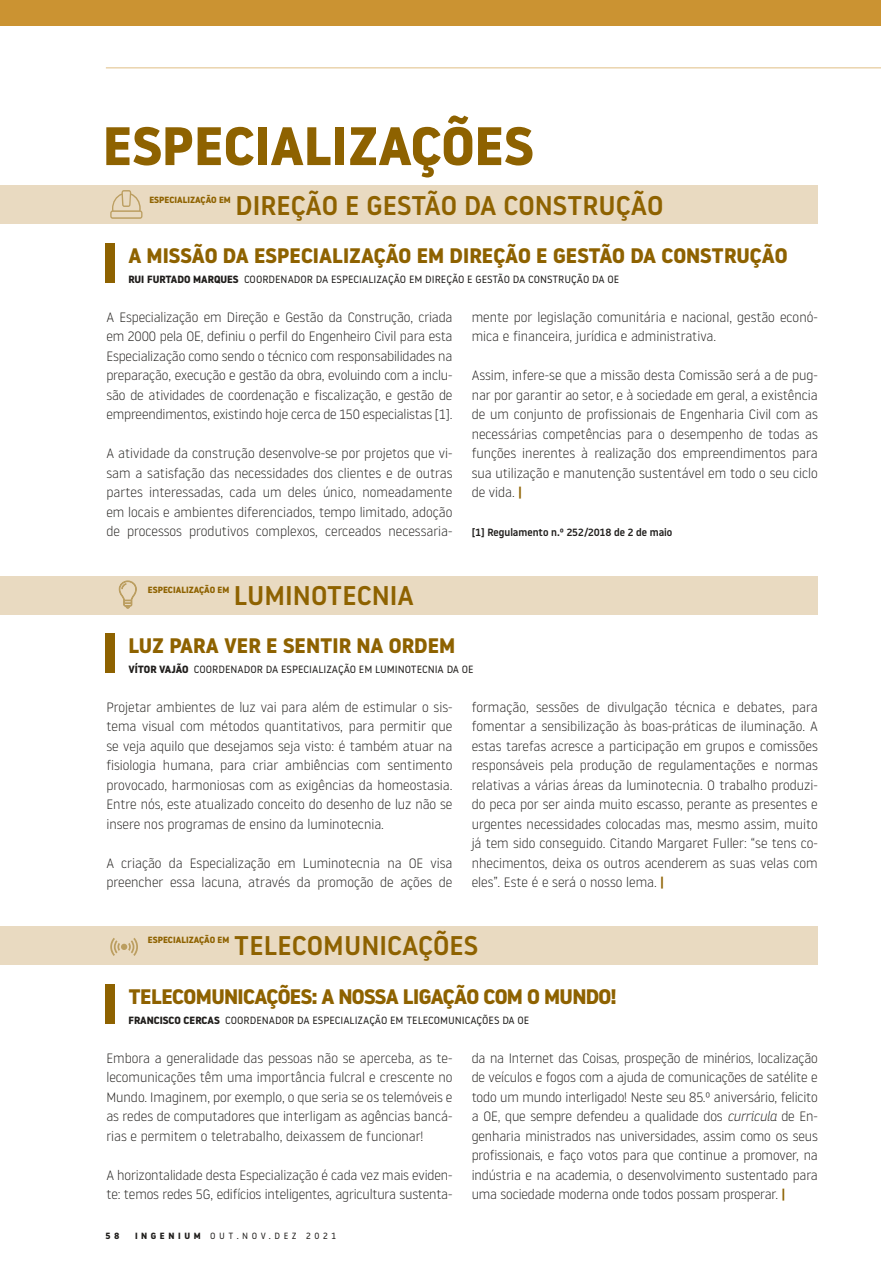
<style>
.page{position:relative;width:881px;height:1263px;background:#fff}
.page>*{position:absolute;margin:0;border:0;box-sizing:border-box;transform-origin:0 0}
.t1{font:700 54px "Noway";color:#8e6200}
.t2{font:500 27px "Noway";color:#8e6200}
.t3{font:700 21px "Noway";color:#8e6200}
.t4{font:700 21px "Noway";letter-spacing:-.03em;color:#8e6200}
.t5{font:300 13.5px/19.5px "Noway";color:#201e1c;text-align:justify}
.t6{font:10.5px "Noway";color:#201e1c}
.t7{font:500 10.5px "Noway";color:#201e1c}
.t8{font:700 9px "Noway";color:#8e6200}
.t9{font:9px "Noway";letter-spacing:.4em;color:#201e1c}
.t10{font:700 9px "Noway";color:#201e1c}
.s1{font-weight:700}
.s2{font-weight:500;color:#8e6200}
.s3{font-style:italic}
</style>
<div class="page">
<div style="left:0;top:926px;width:817px;height:39px;background:#e9dac1"></div>
<div style="left:0;top:576px;width:816px;height:38px;background:#e9dac1"></div>
<div style="left:0;top:185px;width:817px;height:39px;background:#e9dac1"></div>
<hr style="left:106px;top:67px;width:774px;height:1px;background:#cb9332">
<div style="left:106px;top:634px;width:9px;height:39px;background:#8e6200"></div>
<div style="left:106px;top:244px;width:9px;height:39px;background:#8e6200"></div>
<div style="left:106px;top:984px;width:9px;height:39px;background:#8e6200"></div>
<div style="left:0;top:0;width:880px;height:26px;background:#cb9332"></div>
<svg style="left:110px;top:190px;width:32px;height:29px"></svg>
<svg style="left:119px;top:580px;width:18px;height:29px"></svg>
<svg style="left:110px;top:938px;width:28px;height:18px"></svg>
<h1 class="t1" style="left:103px;top:115px;width:432px">ESPECIALIZAÇÕES</h1>
<p class="t8" style="left:149px;top:194px;width:83px">ESPECIALIZAÇÃO EM</p>
<h2 class="t2" style="left:235px;top:186px;width:429px">DIREÇÃO E GESTÃO DA CONSTRUÇÃO</h2>
<h3 class="t3" style="left:128px;top:244px;width:660px">A MISSÃO DA ESPECIALIZAÇÃO EM DIREÇÃO E GESTÃO DA CONSTRUÇÃO</h3>
<p class="t6" style="left:128px;top:272px;width:492px"><span class="s1">RUI FURTADO MARQUES</span> COORDENADOR DA ESPECIALIZAÇÃO EM DIREÇÃO E GESTÃO DA CONSTRUÇÃO DA OE</p>
<p class="t5" style="left:106px;top:306px;width:347px">A Especialização em Direção e Gestão da Construção, criada em 2000 pela OE, definiu o perfil do Engenheiro Civil para esta Especialização como sendo o técnico com responsabilidades na preparação, execução e gestão da obra, evoluindo com a inclu&shy;são de atividades de coordenação e fiscalização, e gestão de empreendimentos, existindo hoje cerca de 150 especialistas [1].</p>
<p class="t5" style="left:106px;top:443px;width:347px">A atividade da construção desenvolve-se por projetos que vi&shy;sam a satisfação das necessidades dos clientes e de outras partes interessadas, cada um deles único, nomeadamente em locais e ambientes diferenciados, tempo limitado, adoção de processos produtivos complexos, cerceados necessaria-</p>
<p class="t8" style="left:148px;top:585px;width:83px">ESPECIALIZAÇÃO EM</p>
<h2 class="t2" style="left:234px;top:577px;width:181px">LUMINOTECNIA</h2>
<p class="t5" style="left:471px;top:306px;width:347px">mente por legislação comunitária e nacional, gestão econó&shy;mica e financeira, jurídica e administrativa.</p>
<p class="t5" style="left:471px;top:365px;width:347px">Assim, infere-se que a missão desta Comissão será a de pug&shy;nar por garantir ao setor, e à sociedade em geral, a existência de um conjunto de profissionais de Engenharia Civil com as necessárias competências para o desempenho de todas as funções inerentes à realização dos empreendimentos para sua utilização e manutenção sustentável em todo o seu ciclo de vida. <span class="s2">|</span></p>
<p class="t7" style="left:471px;top:525px;width:202px">[1] Regulamento n.º 252/2018 de 2 de maio</p>
<h3 class="t3" style="left:128px;top:634px;width:328px">LUZ PARA VER E SENTIR NA ORDEM</h3>
<p class="t6" style="left:128px;top:662px;width:347px"><span class="s1">VÍTOR VAJÃO</span> COORDENADOR DA ESPECIALIZAÇÃO EM LUMINOTECNIA DA OE</p>
<p class="t5" style="left:106px;top:696px;width:347px">Projetar ambientes de luz vai para além de estimular o sis&shy;tema visual com métodos quantitativos, para permitir que se veja aquilo que desejamos seja visto: é também atuar na fisiologia humana, para criar ambiências com sentimento provocado, harmoniosas com as exigências da homeostasia.<br>Entre nós, este atualizado conceito do desenho de luz não se insere nos programas de ensino da luminotecnia.</p>
<p class="t5" style="left:106px;top:852px;width:347px">A criação da Especialização em Luminotecnia na OE visa preencher essa lacuna, através da promoção de ações de</p>
<p class="t5" style="left:471px;top:696px;width:347px">formação, sessões de divulgação técnica e debates, para fomentar a sensibilização às boas-práticas de iluminação. A estas tarefas acresce a participação em grupos e comissões responsáveis pela produção de regulamentações e normas relativas a várias áreas da luminotecnia. O trabalho produzi&shy;do peca por ser ainda muito escasso, perante as presentes e urgentes necessidades colocadas mas, mesmo assim, muito já tem sido conseguido. Citando Margaret Fuller: “se tens co&shy;nhecimentos, deixa os outros acenderem as suas velas com eles”. Este é e será o nosso lema. <span class="s2">|</span></p>
<p class="t8" style="left:148px;top:935px;width:83px">ESPECIALIZAÇÃO EM</p>
<h2 class="t2" style="left:234px;top:927px;width:246px">TELECOMUNICAÇÕES</h2>
<h3 class="t4" style="left:128px;top:985px;width:489px">TELECOMUNICAÇÕES: A NOSSA LIGAÇÃO COM O MUNDO!</h3>
<p class="t6" style="left:128px;top:1013px;width:402px"><span class="s1">FRANCISCO CERCAS</span> COORDENADOR DA ESPECIALIZAÇÃO EM TELECOMUNICAÇÕES DA OE</p>
<p class="t5" style="left:106px;top:1047px;width:347px">Embora a generalidade das pessoas não se aperceba, as te&shy;lecomunicações têm uma importância fulcral e crescente no Mundo. Imaginem, por exemplo, o que seria se os telemóveis e as redes de computadores que interligam as agências bancá&shy;rias e permitem o teletrabalho, deixassem de funcionar!</p>
<p class="t5" style="left:106px;top:1164px;width:347px">A horizontalidade desta Especialização é cada vez mais eviden&shy;te: temos redes 5G, edifícios inteligentes, agricultura sustenta-</p>
<p class="t10" style="left:105px;top:1230px;width:16px">5 8</p>
<p class="t9" style="left:135px;top:1229px;width:202px"><span class="s1">INGENIUM</span> OUT.NOV.DEZ 2021</p>
<p class="t5" style="left:471px;top:1047px;width:347px">da na Internet das Coisas, prospeção de minérios, localização de veículos e fogos com a ajuda de comunicações de satélite e todo um mundo interligado! Neste seu 85.º aniversário, felicito a OE, que sempre defendeu a qualidade dos <span class="s3">curricula</span> de En&shy;genharia ministrados nas universidades, assim como os seus profissionais, e faço votos para que continue a promover, na indústria e na academia, o desenvolvimento sustentado para uma sociedade moderna onde todos possam prosperar. <span class="s2">|</span></p>
</div>
